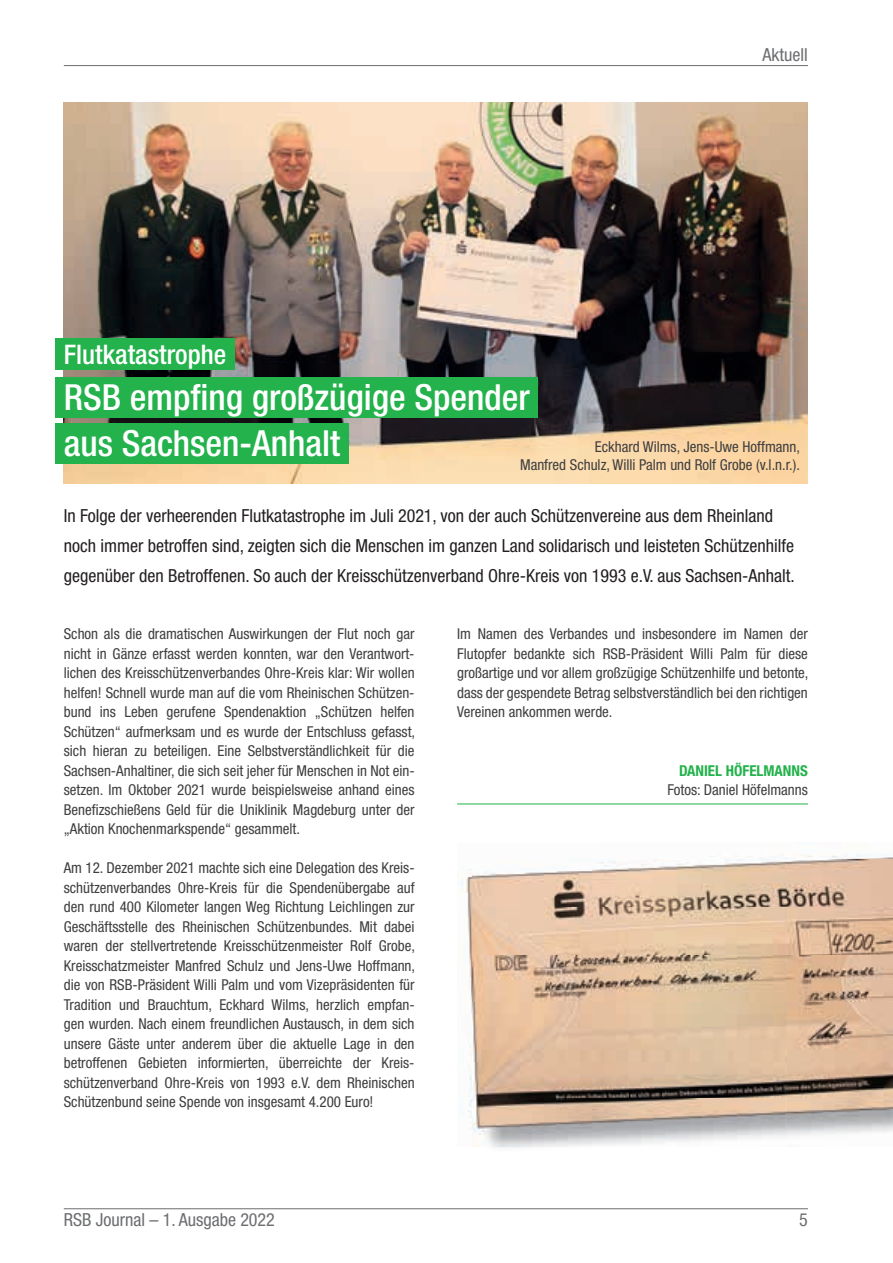
<style>
.page{position:relative;width:893px;height:1263px;background:#fff}
.page>*{position:absolute;margin:0;border:0;box-sizing:border-box;transform-origin:0 0}
.t1{font:500 condensed 36px/46.2px "Helvetica Neue";color:#fff}
.t2{font:500 condensed 27px "Helvetica Neue";color:#fff}
.t3{font:condensed 18px/30px "Helvetica Neue";color:#231f20}
.t4{font:condensed 18px "Helvetica Neue";color:#6c6d70}
.t5{font:condensed 15px/19.5px "Helvetica Neue";color:#3e3e3f;text-align:justify}
.t6{font:700 condensed 15px "Helvetica Neue";color:#23b24b}
</style>
<div class="page">
<hr style="left:457px;top:804px;width:351px;height:1px;background:#23b24b">
<img style="left:64px;top:102px;width:744px;height:381px">
<img style="left:472px;top:860px;width:421px;height:287px">
<img style="left:461px;top:860px;width:141px;height:33px">
<img style="left:604px;top:854px;width:289px;height:6px">
<img style="left:467px;top:893px;width:5px;height:236px">
<div style="left:55px;top:338px;width:180px;height:32px;background:#23b24b"></div>
<div style="left:55px;top:378px;width:483px;height:40px;background:#23b24b"></div>
<div style="left:55px;top:424px;width:294px;height:40px;background:#23b24b"></div>
<hr style="left:64px;top:65px;width:744px;height:1px;background:#6c6d70">
<hr style="left:64px;top:1208px;width:744px;height:1px;background:#6c6d70">
<p class="t4" style="left:763px;top:44px;width:47px">Aktuell</p>
<h2 class="t2" style="left:64px;top:338px;width:164px">Flutkatastrophe</h2>
<h1 class="t1" style="left:64px;top:374px;width:467px">RSB empfing großzügige Spender aus Sachsen-Anhalt</h1>
<p class="t5" style="left:520px;top:438px;width:281px;line-height:18px;text-align:right">Eckhard Wilms, Jens-Uwe Hoffmann,<br>Manfred Schulz, Willi Palm und Rolf Grobe (v.l.n.r.).</p>
<p class="t3" style="left:64px;top:501px;width:733px">In Folge der verheerenden Flutkatastrophe im Juli 2021, von der auch Schützenvereine aus dem Rheinland noch immer betroffen sind, zeigten sich die Menschen im ganzen Land solidarisch und leisteten Schützenhilfe gegenüber den Betroffenen. So auch der Kreisschützenverband Ohre-Kreis von 1993 e.V. aus Sachsen-Anhalt.</p>
<p class="t5" style="left:64px;top:624px;width:353px">Schon als die dramatischen Auswirkungen der Flut noch gar nicht in Gänze erfasst werden konnten, war den Verantwort&shy;lichen des Kreisschützenverbandes Ohre-Kreis klar: Wir wollen helfen! Schnell wurde man auf die vom Rheinischen Schützen&shy;bund ins Leben gerufene Spendenaktion „Schützen helfen Schützen“ aufmerksam und es wurde der Entschluss gefasst, sich hieran zu beteiligen. Eine Selbstverständlichkeit für die Sachsen-Anhaltiner, die sich seit jeher für Menschen in Not ein&shy;setzen. Im Oktober 2021 wurde beispielsweise anhand eines Benefizschießens Geld für die Uniklinik Magdeburg unter der „Aktion Knochenmarkspende“ gesammelt.</p>
<p class="t5" style="left:64px;top:858px;width:353px">Am 12. Dezember 2021 machte sich eine Delegation des Kreis&shy;schützenverbandes Ohre-Kreis für die Spendenübergabe auf den rund 400 Kilometer langen Weg Richtung Leichlingen zur Geschäftsstelle des Rheinischen Schützenbundes. Mit dabei waren der stellvertretende Kreisschützenmeister Rolf Grobe, Kreisschatzmeister Manfred Schulz und Jens-Uwe Hoffmann, die von RSB-Präsident Willi Palm und vom Vizepräsidenten für Tradition und Brauchtum, Eckhard Wilms, herzlich empfan&shy;gen wurden. Nach einem freundlichen Austausch, in dem sich unsere Gäste unter anderem über die aktuelle Lage in den betroffenen Gebieten informierten, überreichte der Kreis&shy;schützenverband Ohre-Kreis von 1993 e.V. dem Rheinischen Schützenbund seine Spende von insgesamt 4.200 Euro!</p>
<p class="t5" style="left:457px;top:624px;width:353px">Im Namen des Verbandes und insbesondere im Namen der Flutopfer bedankte sich RSB-Präsident Willi Palm für diese großartige und vor allem großzügige Schützenhilfe und betonte, dass der gespendete Betrag selbstverständlich bei den richtigen Vereinen ankommen werde.</p>
<p class="t6" style="left:679px;top:761px;width:130px">DANIEL HÖFELMANNS</p>
<p class="t5" style="left:667px;top:780px;width:142px">Fotos: Daniel Höfelmanns</p>
<p class="t4" style="left:64px;top:1209px;width:213px">RSB Journal – 1. Ausgabe 2022</p>
<p class="t4" style="left:799px;top:1209px;width:10px">5</p>
</div>
